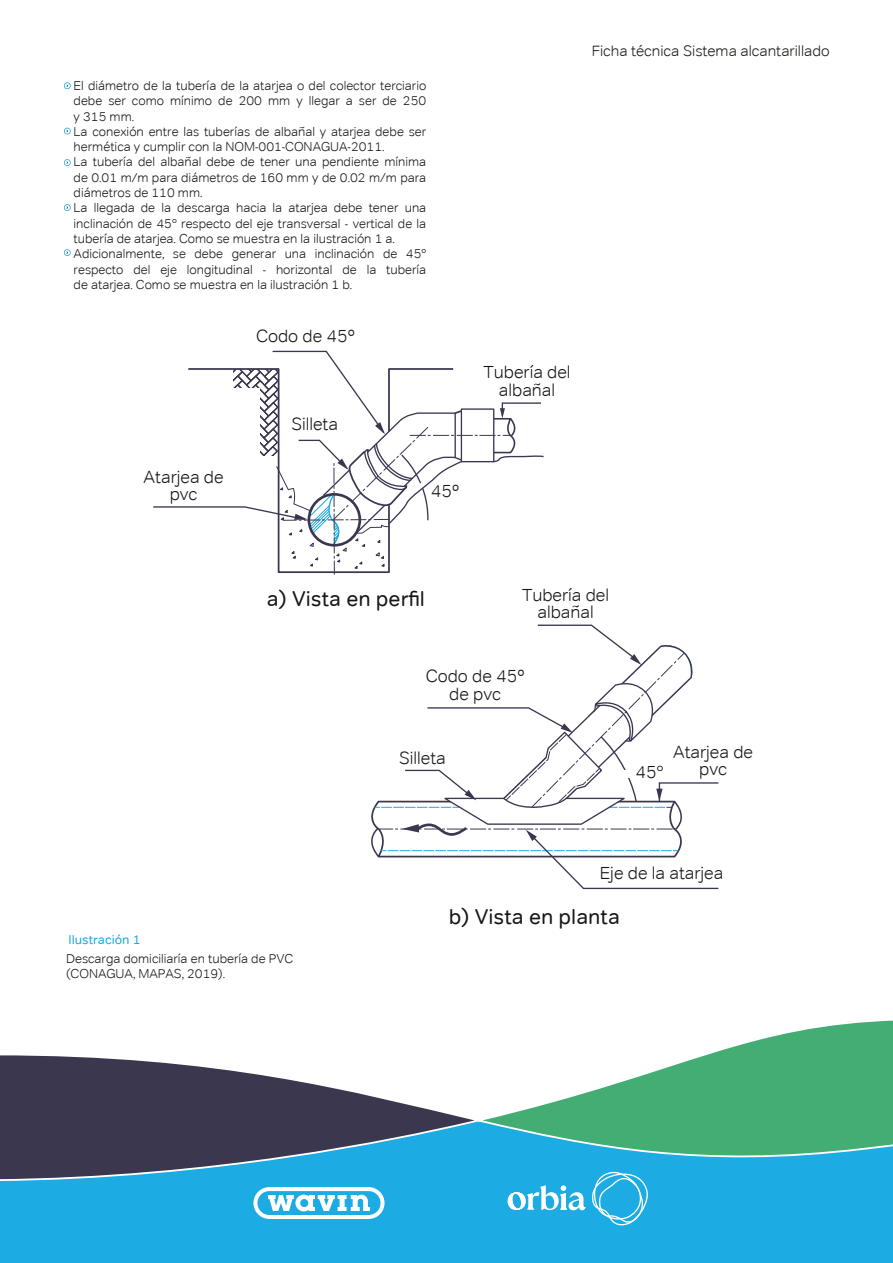
<style>
.page{position:relative;width:893px;height:1263px;background:#fff}
.page>*{position:absolute;margin:0;border:0;box-sizing:border-box;transform-origin:0 0}
.t1{font:21.3px "Tondo";color:#181718}
.t2{font:300 17.55px/17.5px "Tondo";color:#181718;text-align:center}
.t3{font:300 15px "Tondo";color:#1d1d1b}
.t4{font:300 12.75px/15.3px "Tondo";color:#181718}
.t5{font:12.75px "Tondo";color:#1baae3}
</style>
<div class="page">
<svg style="left:64px;top:128px;width:7px;height:6px"></svg>
<svg style="left:64px;top:159px;width:7px;height:7px"></svg>
<svg style="left:64px;top:204px;width:7px;height:7px"></svg>
<svg style="left:64px;top:249px;width:7px;height:7px"></svg>
<svg style="left:64px;top:82px;width:7px;height:7px"></svg>
<svg style="left:371px;top:624px;width:348px;height:266px"></svg>
<div style="left:621px;top:770px;width:11px;height:8px;background:#fff"></div>
<svg style="left:153px;top:350px;width:391px;height:225px"></svg>
<div style="left:0;top:1122px;width:893px;height:141px;background:#1cabe3"></div>
<svg style="left:0;top:1055px;width:470px;height:126px;fill:#3b374f"></svg>
<svg style="left:470px;top:1020px;width:423px;height:138px;fill:#43ad74"></svg>
<svg style="left:253px;top:1187px;width:132px;height:32px"></svg>
<svg style="left:508px;top:1171px;width:140px;height:54px"></svg>
<p class="t4" style="left:74px;top:78px;width:354px">El diámetro de la tubería de la atarjea o del colector terciario debe ser como mínimo de 200 mm y llegar a ser de 250 y 315 mm.<br>La conexión entre las tuberías de albañal y atarjea debe ser hermética y cumplir con la NOM-001-CONAGUA-2011.<br>La tubería del albañal debe de tener una pendiente mínima de 0.01 m/m para diámetros de 160 mm y de 0.02 m/m para diámetros de 110 mm.<br>La llegada de la descarga hacia la atarjea debe tener una inclinación de 45° respecto del eje transversal - vertical de la tubería de atarjea. Como se muestra en la ilustración 1 a.<br>Adicionalmente, se debe generar una inclinación de 45° respecto del eje longitudinal - horizontal de la tubería de atarjea. Como se muestra en la ilustración 1 b.</p>
<h2 class="t2" style="left:256px;top:327px;width:100px">Codo de 45º</h2>
<h2 class="t2" style="left:144px;top:468px;width:82px">Atarjea de pvc</h2>
<h2 class="t2" style="left:291px;top:415px;width:48px">Silleta</h2>
<h2 class="t2" style="left:431px;top:482px;width:30px">45º</h2>
<p class="t3" style="left:592px;top:42px;width:239px">Ficha técnica Sistema alcantarillado</p>
<h2 class="t2" style="left:483px;top:363px;width:89px">Tubería del albañal</h2>
<h1 class="t1" style="left:267px;top:586px;width:160px">a) Vista en perfil</h1>
<h2 class="t2" style="left:522px;top:586px;width:89px">Tubería del albañal</h2>
<h2 class="t2" style="left:426px;top:667px;width:100px">Codo de 45º de pvc</h2>
<h2 class="t2" style="left:399px;top:749px;width:48px">Silleta</h2>
<h2 class="t2" style="left:673px;top:743px;width:82px">Atarjea de</h2>
<h2 class="t2" style="left:635px;top:763px;width:29px">45°</h2>
<h2 class="t2" style="left:699px;top:760px;width:29px">pvc</h2>
<h2 class="t2" style="left:600px;top:864px;width:125px">Eje de la atarjea</h2>
<p class="t5" style="left:69px;top:931px;width:73px">Ilustración 1</p>
<p class="t4" style="left:66px;top:951px;width:229px">Descarga domiciliaría en tubería de PVC (CONAGUA, MAPAS, 2019).</p>
<h1 class="t1" style="left:449px;top:904px;width:173px">b) Vista en planta</h1>
</div>
